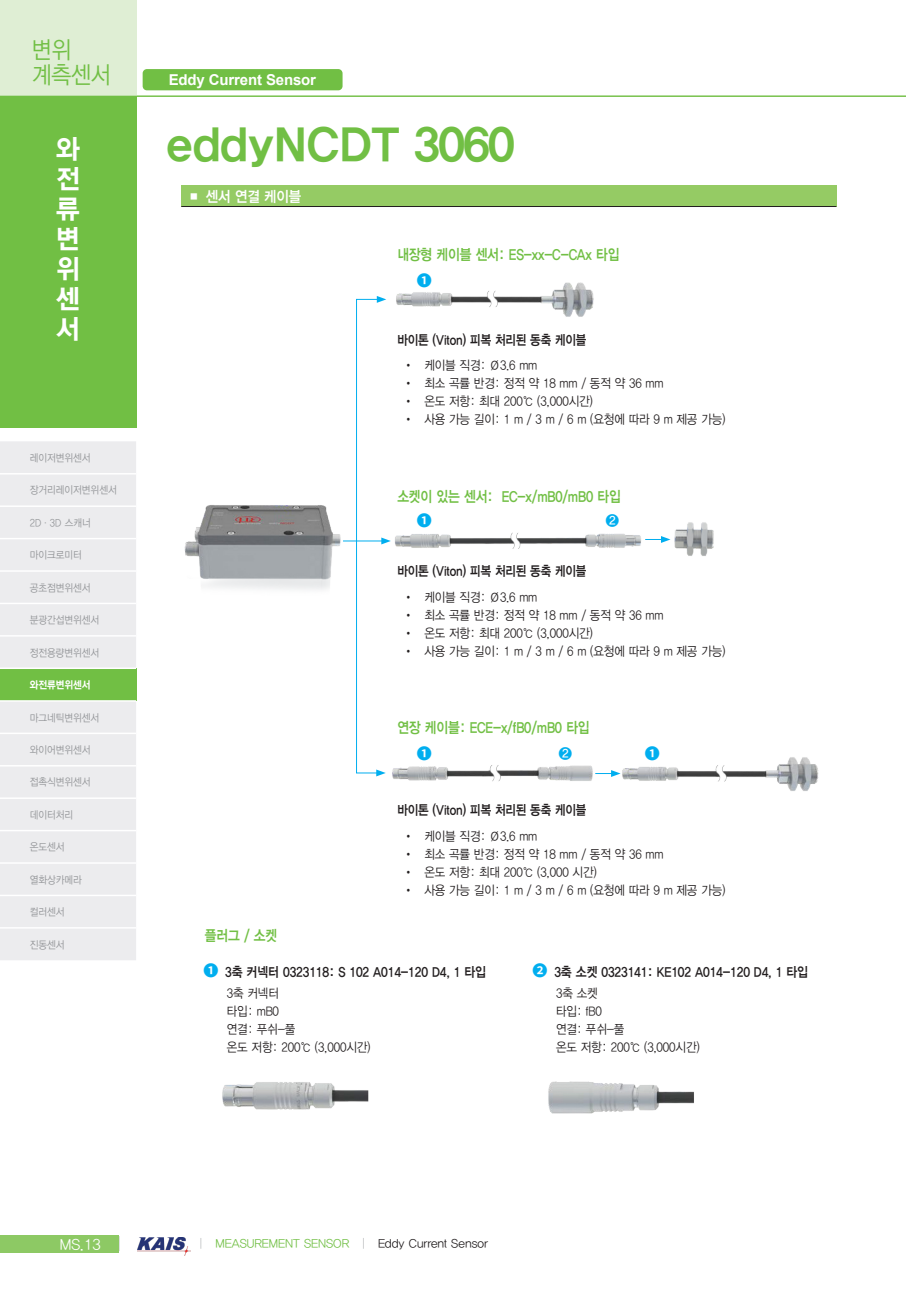
<style>
.page{position:relative;width:906px;height:1289px;background:#fff}
.page>*{position:absolute;margin:0;border:0;box-sizing:border-box;transform-origin:0 0}
.t1{font:45px "YDVYGO35";letter-spacing:-.01em;color:#71bf44}
.t2{font:27px/30px "YDVYGO35";color:#fff;text-align:justify;scale:.95 1}
.t3{font:24px/25.5px "YDVYGO32";letter-spacing:-.01em;color:#71bf44;scale:.9 1}
.inno_style{font:15px "YDVYGO34";letter-spacing:-.01em;color:#71bf44;scale:.85 1}
.t4{font:700 15px "Arial";letter-spacing:-.01em;color:#fff}
.t5{font:15px "YDVYGO34";letter-spacing:-.01em;color:#fff}
.t6{font:15px "YDVYGO32";color:#fff}
.inno_style-2{font:700 15px "Noto Sans CJ Kkr";color:#00aeef}
.inno_style-3{font:15px "YDVYGO34";color:#00aeef}
.inno_style-4{font:13.5px "YDVYGO34";letter-spacing:-.01em;color:#231f20;scale:.88 1}
.inno_style-5{font:13.5px "YDVYGO34";letter-spacing:-.01em;color:#231f20;scale:.85 1}
.inno_style-6{font:12.75px "YDVYGO32";letter-spacing:-.01em;color:#231f20;scale:.9 1}
.t7{font:12px "YDVYGO32";color:#71bf44}
.t8{font:10.5px "YDVYGO32";color:#939598;scale:.9 1}
.t9{font:10.5px "YDVYGO35";color:#fff;scale:.9 1}
.s1{font-family:"Noto Sans CJ Kkr";font-weight:700;font-size:15px;color:#00aeef}
.s2{font-family:"YDVYGO31";color:#939598}
.s3{color:#231f20}
</style>
<div class="page">
<div style="left:0;top:0;width:136px;height:96px;background:#dfeed4"></div>
<img style="left:138px;top:1237px;width:52px;height:18px">
<svg style="left:118px;top:1236px;width:1px;height:14px"></svg>
<div style="left:0;top:1235px;width:118px;height:17px;background:#8dc964"></div>
<hr style="left:0;top:96px;width:906px;height:1px;background:#71bf44">
<div style="left:0;top:96px;width:136px;height:331px;background:#71bf44"></div>
<div style="left:0;top:441px;width:136px;height:519px;background:#ececee"></div>
<div style="left:0;top:668px;width:136px;height:33px;background:#71bf44"></div>
<hr style="left:0;top:473px;width:136px;height:1px;background:#fff">
<hr style="left:0;top:505px;width:136px;height:2px;background:#fff">
<hr style="left:0;top:538px;width:136px;height:1px;background:#fff">
<hr style="left:0;top:570px;width:136px;height:1px;background:#fff">
<hr style="left:0;top:602px;width:136px;height:2px;background:#fff">
<hr style="left:0;top:635px;width:136px;height:1px;background:#fff">
<hr style="left:0;top:667px;width:136px;height:2px;background:#fff">
<hr style="left:0;top:700px;width:136px;height:1px;background:#fff">
<hr style="left:0;top:732px;width:136px;height:2px;background:#fff">
<hr style="left:0;top:765px;width:136px;height:1px;background:#fff">
<hr style="left:0;top:797px;width:136px;height:2px;background:#fff">
<hr style="left:0;top:829px;width:136px;height:2px;background:#fff">
<hr style="left:0;top:862px;width:136px;height:1px;background:#fff">
<hr style="left:0;top:894px;width:136px;height:2px;background:#fff">
<hr style="left:0;top:927px;width:136px;height:1px;background:#fff">
<div style="left:143px;top:69px;width:199px;height:21px;background:#71bf44;border-radius:4px"></div>
<div style="left:181px;top:185px;width:655px;height:22px;background:#95cb64"></div>
<hr style="left:181px;top:206px;width:655px;height:1px;background:#231f20">
<img style="left:396px;top:283px;width:198px;height:34px">
<img style="left:185px;top:505px;width:529px;height:85px">
<img style="left:392px;top:757px;width:427px;height:34px">
<hr style="left:343px;top:540px;width:41px;height:1px;background:#00aeef">
<svg style="left:356px;top:296px;width:35px;height:480px"></svg>
<svg style="left:645px;top:536px;width:25px;height:7px"></svg>
<svg style="left:595px;top:770px;width:25px;height:7px"></svg>
<img style="left:222px;top:1082px;width:147px;height:28px">
<img style="left:548px;top:1081px;width:146px;height:32px">
<h3 class="t3" style="left:32px;top:35px;width:89px">변위 계측센서</h3>
<h2 class="t2" style="left:56px;top:132px;width:26px">와 전 류 변 위 센 서</h2>
<p class="t8" style="left:30px;top:451px;width:69px">레이저변위센서</p>
<p class="t8" style="left:30px;top:483px;width:98px">장거리레이저변위센서</p>
<p class="t8" style="left:30px;top:515px;width:69px">2D·3D 스캐너</p>
<p class="t8" style="left:30px;top:548px;width:59px">마이크로미터</p>
<p class="t8" style="left:30px;top:580px;width:69px">공초점변위센서</p>
<p class="t8" style="left:30px;top:613px;width:79px">분광간섭변위센서</p>
<p class="t8" style="left:30px;top:645px;width:79px">정전용량변위센서</p>
<p class="t9" style="left:30px;top:678px;width:69px">와전류변위센서</p>
<p class="t8" style="left:30px;top:710px;width:79px">마그네틱변위센서</p>
<p class="t8" style="left:30px;top:742px;width:69px">와이어변위센서</p>
<p class="t8" style="left:30px;top:775px;width:69px">접촉식변위센서</p>
<p class="t8" style="left:30px;top:807px;width:50px">데이터처리</p>
<p class="t8" style="left:30px;top:840px;width:40px">온도센서</p>
<p class="t8" style="left:30px;top:872px;width:59px">열화상카메라</p>
<p class="t8" style="left:30px;top:904px;width:40px">컬러센서</p>
<p class="t8" style="left:30px;top:937px;width:40px">진동센서</p>
<p class="t4" style="left:169px;top:69px;width:149px">Eddy Current Sensor</p>
<p class="t1" style="left:166px;top:114px;width:349px">eddyNCDT 3060</p>
<p class="t5" style="left:187px;top:186px;width:116px">■ 센서 연결 케이블</p>
<p class="inno_style" style="left:205px;top:925px;width:87px">플러그 / 소켓</p>
<p class="inno_style" style="left:397px;top:244px;width:263px">내장형 케이블 센서: ES-xx-C-CAx 타입</p>
<p class="inno_style-2" style="left:417px;top:272px;width:16px">❶</p>
<p class="inno_style-5" style="left:397px;top:331px;width:224px">바이톤 (Viton) 피복 처리된 동축 케이블</p>
<p class="inno_style-6" style="left:403px;top:357px;width:151px">• 케이블 직경: Ø3.6 mm</p>
<p class="inno_style-6" style="left:403px;top:375px;width:291px">• 최소 곡률 반경: 정적 약 18 mm / 동적 약 36 mm</p>
<p class="inno_style-6" style="left:403px;top:393px;width:212px">• 온도 저항: 최대 200℃ (3,000시간)</p>
<p class="inno_style-6" style="left:403px;top:411px;width:360px">• 사용 가능 길이: 1 m / 3 m / 6 m (요청에 따라 9 m 제공 가능)</p>
<p class="inno_style" style="left:397px;top:486px;width:264px">소켓이 있는 센서: EC-x/mB0/mB0 타입</p>
<p class="inno_style-2" style="left:417px;top:512px;width:16px">❶</p>
<p class="inno_style-3" style="left:605px;top:510px;width:15px">❷</p>
<p class="inno_style-5" style="left:397px;top:562px;width:224px">바이톤 (Viton) 피복 처리된 동축 케이블</p>
<p class="inno_style-6" style="left:403px;top:588px;width:151px">• 케이블 직경: Ø3.6 mm</p>
<p class="inno_style-6" style="left:403px;top:606px;width:291px">• 최소 곡률 반경: 정적 약 18 mm / 동적 약 36 mm</p>
<p class="inno_style-6" style="left:403px;top:624px;width:212px">• 온도 저항: 최대 200℃ (3,000시간)</p>
<p class="inno_style-6" style="left:403px;top:642px;width:360px">• 사용 가능 길이: 1 m / 3 m / 6 m (요청에 따라 9 m 제공 가능)</p>
<p class="inno_style" style="left:397px;top:717px;width:228px">연장 케이블: ECE-x/fB0/mB0 타입</p>
<p class="inno_style-2" style="left:417px;top:744px;width:16px">❶</p>
<p class="inno_style-3" style="left:558px;top:743px;width:15px">❷</p>
<p class="inno_style-2" style="left:644px;top:744px;width:16px">❶</p>
<p class="inno_style-5" style="left:397px;top:801px;width:224px">바이톤 (Viton) 피복 처리된 동축 케이블</p>
<p class="inno_style-6" style="left:403px;top:827px;width:151px">• 케이블 직경: Ø3.6 mm</p>
<p class="inno_style-6" style="left:403px;top:845px;width:291px">• 최소 곡률 반경: 정적 약 18 mm / 동적 약 36 mm</p>
<p class="inno_style-6" style="left:403px;top:863px;width:217px">• 온도 저항: 최대 200℃ (3,000 시간)</p>
<p class="inno_style-6" style="left:403px;top:881px;width:360px">• 사용 가능 길이: 1 m / 3 m / 6 m (요청에 따라 9 m 제공 가능)</p>
<p class="inno_style-4" style="left:203px;top:962px;width:323px"><span class="s1">❶</span> 3축 커넥터 0323118: S 102 A014-120 D4, 1 타입</p>
<p class="inno_style-6" style="left:227px;top:984px;width:59px">3축 커넥터</p>
<p class="inno_style-6" style="left:227px;top:1002px;width:60px">타입: mB0</p>
<p class="inno_style-6" style="left:227px;top:1020px;width:78px">연결: 푸쉬-풀</p>
<p class="inno_style-6" style="left:227px;top:1038px;width:161px">온도 저항: 200℃ (3,000시간)</p>
<p class="inno_style-4" style="left:532px;top:962px;width:314px"><span class="s1">❷</span> 3축 소켓 0323141: KE102 A014-120 D4, 1 타입</p>
<p class="inno_style-6" style="left:556px;top:984px;width:48px">3축 소켓</p>
<p class="inno_style-6" style="left:556px;top:1002px;width:53px">타입: fB0</p>
<p class="inno_style-6" style="left:556px;top:1020px;width:78px">연결: 푸쉬-풀</p>
<p class="inno_style-6" style="left:556px;top:1038px;width:161px">온도 저항: 200℃ (3,000시간)</p>
<p class="t6" style="left:60px;top:1234px;width:43px">MS.13</p>
<p class="t7" style="left:199px;top:1235px;width:290px"><span class="s2">|</span> MEASUREMENT SENSOR <span class="s2">|</span> <span class="s3">Eddy Current Sensor</span></p>
</div>
